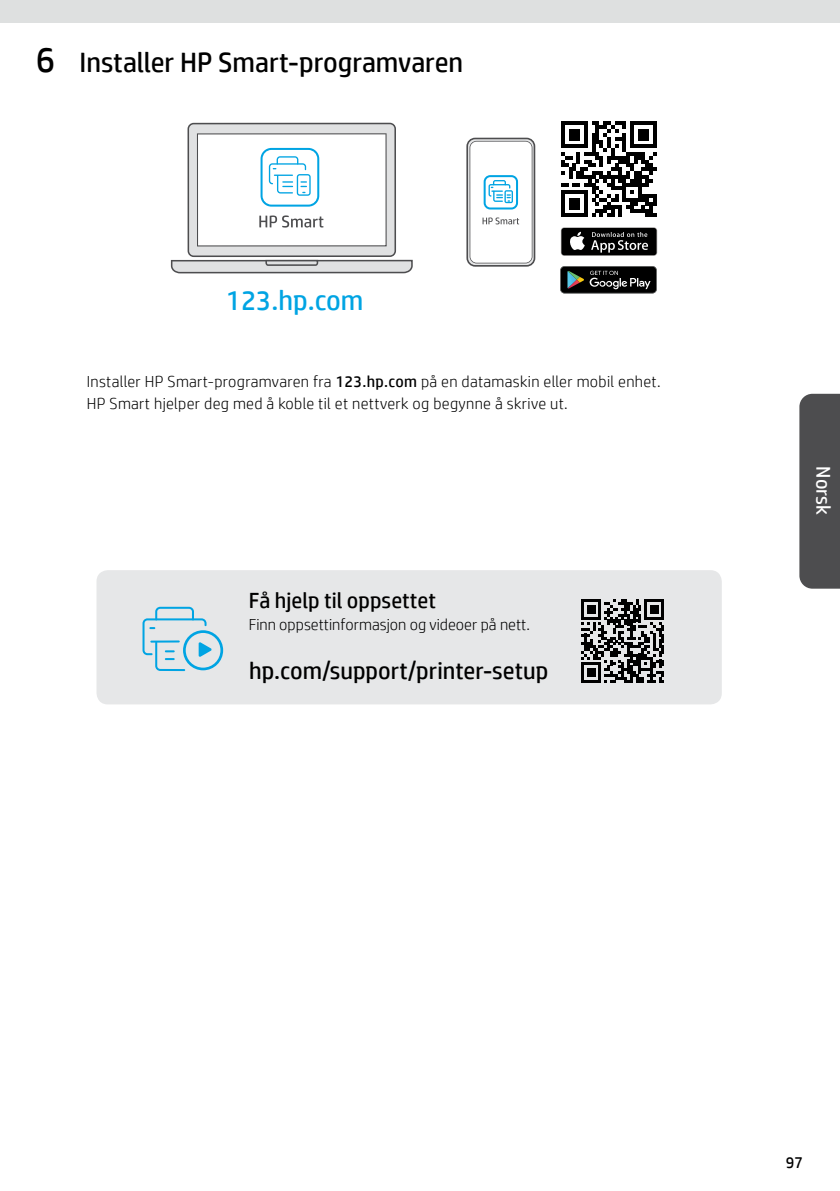
<style>
.page{position:relative;width:840px;height:1191px;background:#fff}
.page>*{position:absolute;margin:0;border:0;box-sizing:border-box;transform-origin:0 0}
.t1{font:28px "HP Simplified";color:#000}
.t2{font:28px "HP Simplified";color:#00a4e3}
.t3{font:24px "HP Simplified";color:#000}
.t4{font:22px "HP Simplified";color:#000}
.t5{font:20px "HP Simplified";color:#fff}
.t6{font:300 16px/22px "HP Simplified";letter-spacing:.02em;color:#000}
.t7{font:300 16px "HP Simplified";color:#000}
.t8{font:16px "HP Simplified";color:#000}
.s1{font-size:36px}
.s2{font-weight:400}
</style>
<div class="page">
<div style="left:799px;top:394px;width:40px;height:194px;background:#4d4d4f"></div>
<div style="left:0;top:0;width:839px;height:23px;background:#dee0e0"></div>
<div style="left:96px;top:570px;width:625px;height:134px;background:#e6e7e8;border-radius:11px"></div>
<svg style="left:581px;top:599px;width:83px;height:83px"></svg>
<svg style="left:171px;top:123px;width:241px;height:150px"></svg>
<svg style="left:561px;top:121px;width:95px;height:96px"></svg>
<svg style="left:466px;top:138px;width:69px;height:129px"></svg>
<div style="left:560px;top:227px;width:96px;height:29px;background:#dbdbda;border-radius:3px"></div>
<div style="left:561px;top:228px;width:95px;height:27px;background:#000;border-radius:3px"></div>
<svg style="left:570px;top:232px;width:14px;height:18px"></svg>
<svg style="left:591px;top:232px;width:56px;height:21px"></svg>
<svg style="left:560px;top:266px;width:96px;height:27px;background:#252726"></svg>
<div style="left:183px;top:630px;width:40px;height:40px;border:3px solid #00a4e3;border-radius:50%"></div>
<svg style="left:142px;top:607px;width:70px;height:64px"></svg>
<h1 class="t1" style="left:36px;top:43px;width:429px"><span class="s1">6</span> Installer HP Smart-programvaren</h1>
<h1 class="t2" style="left:226px;top:282px;width:139px">123.hp.com</h1>
<p class="t6" style="left:87px;top:370px;width:575px">Installer HP Smart-programvaren fra <span class="s2">123.hp.com</span> på en datamaskin eller mobil enhet.<br>HP Smart hjelper deg med å koble til et nettverk og begynne å skrive ut.</p>
<h3 class="t4" style="left:249px;top:586px;width:189px">Få hjelp til oppsettet</h3>
<p class="t7" style="left:249px;top:614px;width:282px">Finn oppsettinformasjon og videoer på nett.</p>
<h2 class="t3" style="left:249px;top:655px;width:300px">hp.com/support/printer-setup</h2>
<p class="t5" style="left:836px;top:466px;width:50px;rotate:90deg">Norsk</p>
<p class="t8" style="left:785px;top:1151px;width:19px">97</p>
</div>
